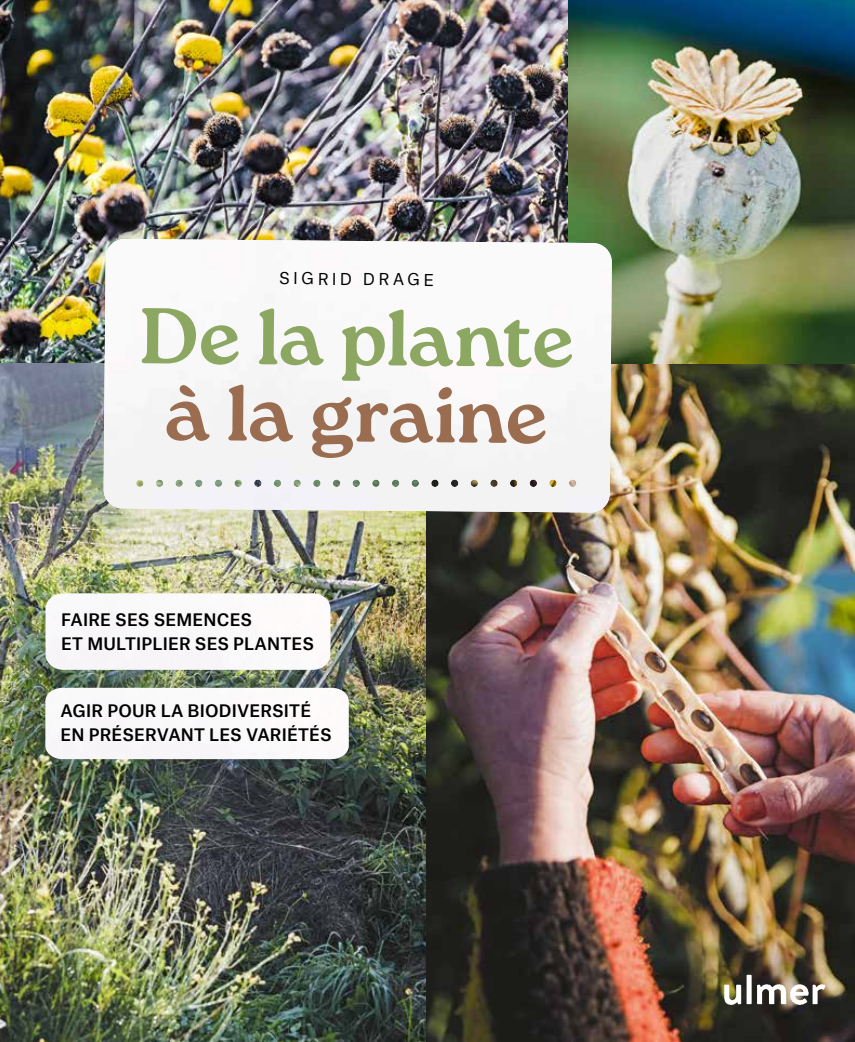
<style>
.page{position:relative;width:855px;height:1042px;background:#fff}
.page>*{position:absolute;margin:0;border:0;box-sizing:border-box;transform-origin:0 0}
.t1{font:700 78.75px "Roca";color:#8ca762}
.t2{font:700 78.75px "Roca";color:#9a6c50}
.t3{font:500 16.5px/24px "Atlas Grotesk";letter-spacing:.01em;color:#000}
.t4{font:15.75px "Atlas Grotesk";color:#000}
</style>
<div class="page">
<img style="left:0;top:363px;width:426px;height:679px">
<img style="left:567px;top:0;width:288px;height:364px">
<img style="left:0;top:0;width:567px;height:363px">
<img style="left:426px;top:364px;width:429px;height:678px">
<img style="left:722px;top:968px;width:103px;height:46px">
<img style="left:103px;top:239px;width:509px;height:273px">
<img style="left:45px;top:593px;width:285px;height:77px">
<img style="left:45px;top:688px;width:304px;height:71px">
<p class="t4" style="left:279px;top:265px;width:157px;rotate:1deg">SIGRID DRAGE</p>
<h1 class="t1" style="left:139px;top:292px;width:437px">De la plante</h1>
<h1 class="t2" style="left:164px;top:368px;width:385px">à la graine</h1>
<p class="t3" style="left:61px;top:605px;width:254px">FAIRE SES SEMENCES<br>ET MULTIPLIER SES PLANTES</p>
<p class="t3" style="left:60px;top:697px;width:273px">AGIR POUR LA BIODIVERSITÉ<br>EN PRÉSERVANT LES VARIÉTÉS</p>
</div>
